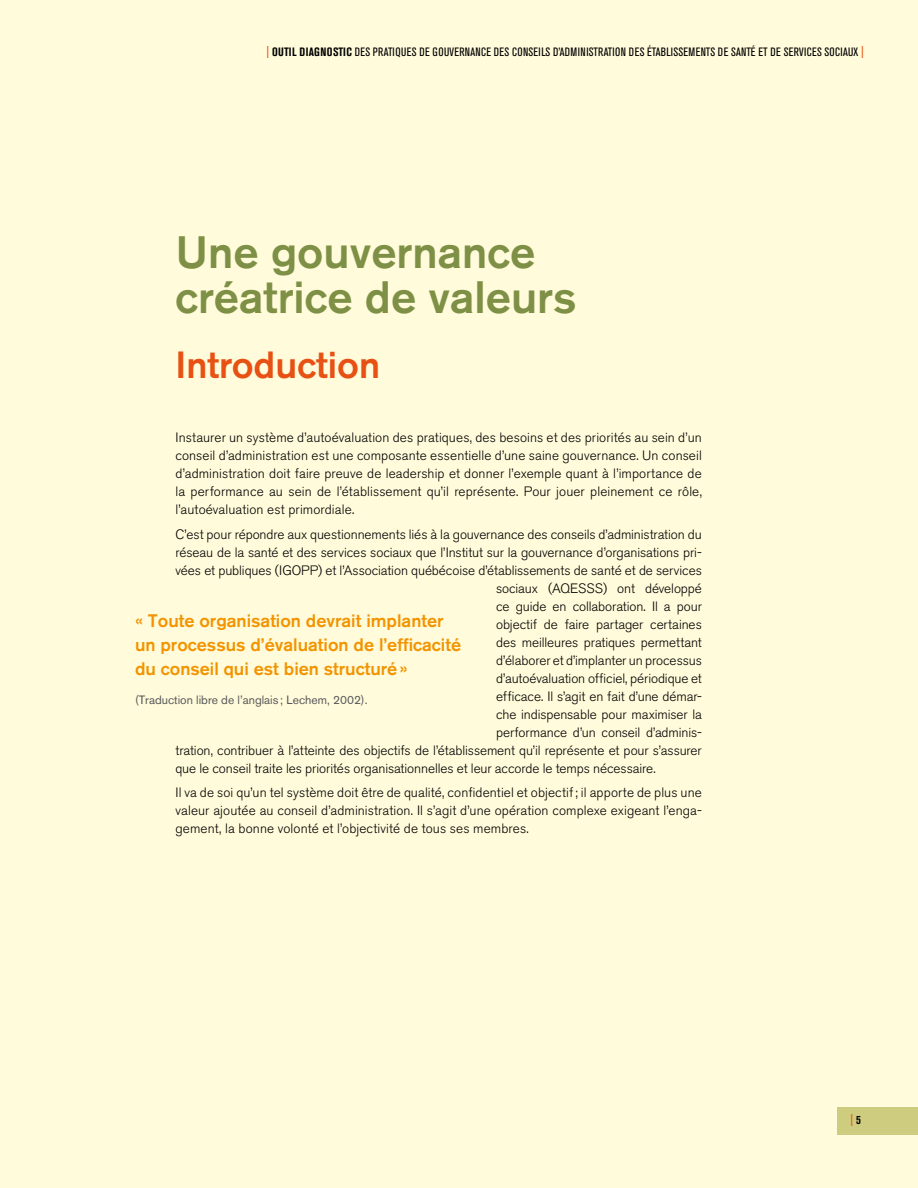
<style>
.page{position:relative;width:918px;height:1188px;background:#fffbdb}
.page>*{position:absolute;margin:0;border:0;box-sizing:border-box;transform-origin:0 0}
.t1{font:500 45px/45px "Akzidenz Grotesk BE";color:#7e9045}
.t2{font:500 37.5px "Akzidenz Grotesk BE";color:#e75113}
.t3{font:500 18px/24px "Akzidenz Grotesk BE";color:#f29400}
.t4{font:300 13.5px/18px "Akzidenz Grotesk BE";letter-spacing:-.005em;color:#000;text-align:justify}
.t5{font:condensed 12px "Akzidenz Grotesk BE";letter-spacing:.02em;color:#000}
.t6{font:12px "Akzidenz Grotesk BE";color:#58585a}
.t7{font:700 condensed 12px "Akzidenz Grotesk BE";color:#e75113}
.s1{font-weight:700;color:#e75113}
.s2{font-weight:700}
.s3{color:#000}
</style>
<div class="page">
<div style="left:837px;top:1107px;width:81px;height:27px;background:#cecc7e"></div>
<p class="t5" style="left:266px;top:45px;width:599px"><span class="s1">|</span> <span class="s2">OUTIL DIAGNOSTIC</span> DES PRATIQUES DE GOUVERNANCE DES CONSEILS D’ADMINISTRATION DES ÉTABLISSEMENTS DE SANTÉ ET DE SERVICES SOCIAUX <span class="s1">|</span></p>
<h1 class="t1" style="left:176px;top:229px;width:403px">U ne gouvernance créatrice de valeurs</h1>
<h2 class="t2" style="left:176px;top:342px;width:206px">Introduction</h2>
<p class="t4" style="left:176px;top:429px;width:528px">Instaurer un système d’autoévaluation des pratiques, des besoins et des priorités au sein d’un conseil d’administration est une composante essentielle d’une saine gouvernance. Un conseil d’administration doit faire preuve de leadership et donner l’exemple quant à l’importance de la performance au sein de l’établissement qu’il représente. Pour jouer pleinement ce rôle, l’autoévaluation est primordiale.</p>
<p class="t4" style="left:176px;top:525px;width:528px">C’est pour répondre aux questionnements liés à la gouvernance des conseils d’administration du</p>
<p class="t4" style="left:176px;top:543px;width:528px">réseau de la santé et des services sociaux que l’Institut sur la gouvernance d’organisations pri-</p>
<p class="t4" style="left:176px;top:561px;width:528px">vées et publiques (IGOPP) et l’Association québécoise d’établissements de santé et de services</p>
<p class="t4" style="left:496px;top:579px;width:207px">sociaux (AQESSS) ont développé</p>
<p class="t4" style="left:496px;top:597px;width:207px">ce guide en collaboration. Il a pour</p>
<p class="t4" style="left:496px;top:615px;width:207px">objectif de faire partager certaines</p>
<p class="t4" style="left:496px;top:633px;width:207px">des meilleures pratiques permettant</p>
<p class="t4" style="left:496px;top:651px;width:207px">d’élaborer et d’implanter un processus</p>
<p class="t4" style="left:496px;top:669px;width:207px">d’autoévaluation officiel, périodique et</p>
<p class="t4" style="left:496px;top:687px;width:207px">efficace. Il s’agit en fait d’une démar-</p>
<p class="t4" style="left:496px;top:705px;width:207px">che indispensable pour maximiser la</p>
<p class="t4" style="left:496px;top:723px;width:207px">performance d’un conseil d’adminis-</p>
<p class="t4" style="left:176px;top:741px;width:528px">tration, contribuer à l’atteinte des objectifs de l’établissement qu’il représente et pour s’assurer</p>
<p class="t4" style="left:176px;top:759px;width:482px">que le conseil traite les priorités organisationnelles et leur accorde le temps nécessaire.</p>
<p class="t4" style="left:176px;top:784px;width:528px">Il va de soi qu’un tel système doit être de qualité, confidentiel et objectif; il apporte de plus une valeur ajoutée au conseil d’administration. Il s’agit d’une opération complexe exigeant l’enga&shy;gement, la bonne volonté et l’objectivité de tous ses membres.</p>
<h3 class="t3" style="left:135px;top:609px;width:328px">« Toute organisation devrait implanter un processus d’évaluation de l’efficacité du conseil qui est bien structuré»</h3>
<p class="t6" style="left:135px;top:693px;width:234px">(Traduction libre de l’anglais ; Lechem, 2002).</p>
<p class="t7" style="left:850px;top:1112px;width:12px">| <span class="s3">5</span></p>
</div>
